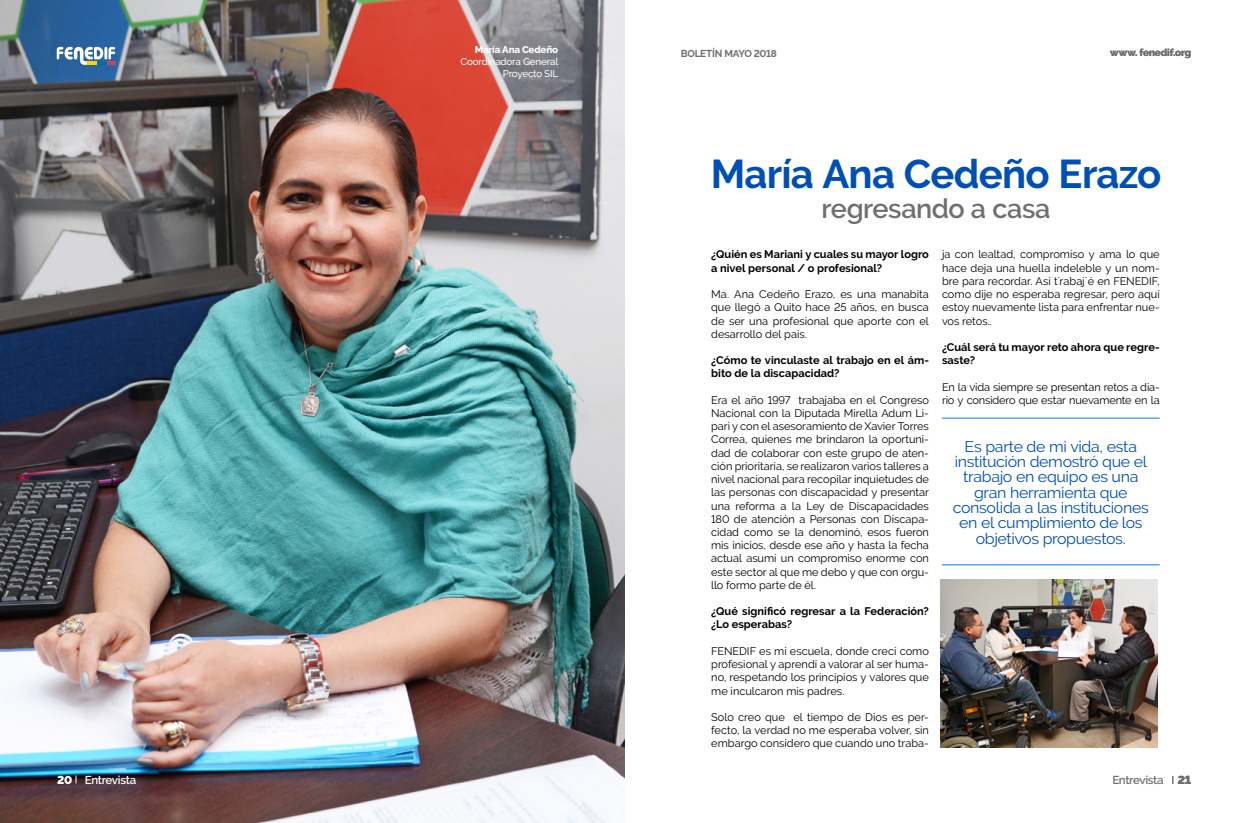
<style>
.page{position:relative;width:1248px;height:823px;background:#fff}
.page>*{position:absolute;margin:0;border:0;box-sizing:border-box;transform-origin:0 0}
.t1{font:700 40px "Raleway";letter-spacing:-.02em;color:#004fb4}
.t2{font:600 27px "Raleway";letter-spacing:-.015em;color:#706f6f}
.t3{font:15.3px/15.3px "Raleway";letter-spacing:-.02em;color:#004fb4;text-align:center;scale:1.04 1}
.t4{font:600 11.5px "Raleway";letter-spacing:-.03em;color:#fff}
.t5{font:600 11.5px "Raleway";letter-spacing:-.03em;color:#706f6f}
.t6{font:900 11.5px "Raleway";color:#706f6f}
.t7{font:11px/13.2px "Raleway";color:#000;text-align:justify}
.t8{font:700 11px/13.2px "Raleway";color:#000}
.t9{font:700 10px "Raleway";letter-spacing:-.025em;color:#706f6f}
.t10{font:800 10px "Raleway";letter-spacing:-.015em;color:#706f6f}
.t11{font:500 9.8px/12px "Raleway";letter-spacing:-.02em;color:#fff;text-align:right}
.t12{font:800 9.8px "Raleway";letter-spacing:-.015em;color:#fff}
.s1{font-weight:900}
</style>
<div class="page">
<img style="left:0;top:0;width:624px;height:822px">
<hr style="left:941px;top:417px;width:218px;height:1px;background:#0377ff">
<hr style="left:941px;top:564px;width:218px;height:1px;background:#0377ff">
<img style="left:940px;top:579px;width:217px;height:168px">
<svg style="left:57px;top:47px;width:58px;height:18px"></svg>
<p class="t12" style="left:474px;top:44px;width:85px">María Ana Cedeño</p>
<p class="t11" style="left:460px;top:56px;width:99px">Coordinadora General<br>Proyecto SIL</p>
<p class="t9" style="left:680px;top:47px;width:98px">BOLETÍN MAYO 2018</p>
<p class="t10" style="left:1110px;top:47px;width:82px">www. fenedif.org</p>
<h1 class="t1" style="left:710px;top:151px;width:452px">María Ana Cedeño Erazo</h1>
<h2 class="t2" style="left:821px;top:193px;width:230px">regresando a casa</h2>
<p class="t8" style="left:711px;top:248px;width:219px">¿Quién es Mariani y cuales su mayor logro a nivel personal / o profesional?</p>
<p class="t7" style="left:711px;top:287px;width:219px">Ma. Ana Cedeño Erazo, es una manabita que llegó a Quito hace 25 años, en busca de ser una profesional que aporte con el desarrollo del país.</p>
<p class="t8" style="left:711px;top:353px;width:219px">¿Cómo te vinculaste al trabajo en el ám&shy;bito de la discapacidad?</p>
<p class="t7" style="left:711px;top:393px;width:219px">Era el año 1997 trabajaba en el Congreso Nacional con la Diputada Mirella Adum Li&shy;pari y con el asesoramiento de Xavier Torres Correa, quienes me brindaron la oportuni&shy;dad de colaborar con este grupo de aten&shy;ción prioritaria, se realizaron varios talleres a nivel nacional para recopilar inquietudes de las personas con discapacidad y presentar una reforma a la Ley de Discapacidades 180 de atención a Personas con Discapa&shy;cidad como se la denominó, esos fueron mis inicios, desde ese año y hasta la fecha actual asumí un compromiso enorme con este sector al que me debo y que con orgu&shy;llo formo parte de él.</p>
<p class="t8" style="left:711px;top:604px;width:219px">¿Qué significó regresar a la Federación? ¿Lo esperabas?</p>
<p class="t7" style="left:711px;top:644px;width:219px">FENEDIF es mi escuela, donde crecí como profesional y aprendí a valorar al ser huma&shy;no, respetando los principios y valores que me inculcaron mis padres.</p>
<p class="t7" style="left:711px;top:710px;width:219px">Solo creo que el tiempo de Dios es per&shy;fecto, la verdad no me esperaba volver, sin embargo considero que cuando uno traba-</p>
<p class="t7" style="left:941px;top:248px;width:219px">ja con lealtad, compromiso y ama lo que hace deja una huella indeleble y un nom&shy;bre para recordar. Así t´rabaj´é en FENEDIF, como dije no esperaba regresar, pero aquí estoy nuevamente lista para enfrentar nue&shy;vos retos..</p>
<p class="t8" style="left:941px;top:340px;width:219px">¿Cuál será tu mayor reto ahora que regre&shy;saste?</p>
<p class="t7" style="left:941px;top:380px;width:219px">En la vida siempre se presentan retos a dia&shy;rio y considero que estar nuevamente en la</p>
<h3 class="t3" style="left:952px;top:438px;width:190px">Es parte de mi vida, esta institución demostró que el trabajo en equipo es una gran herramienta que consolida a las instituciones en el cumplimiento de los objetivos propuestos.</h3>
<p class="t4" style="left:57px;top:772px;width:80px"><span class="s1">20</span> Entrevista</p>
<p class="t5" style="left:1112px;top:772px;width:53px">Entrevista</p>
<p class="t6" style="left:1177px;top:772px;width:15px">21</p>
</div>
